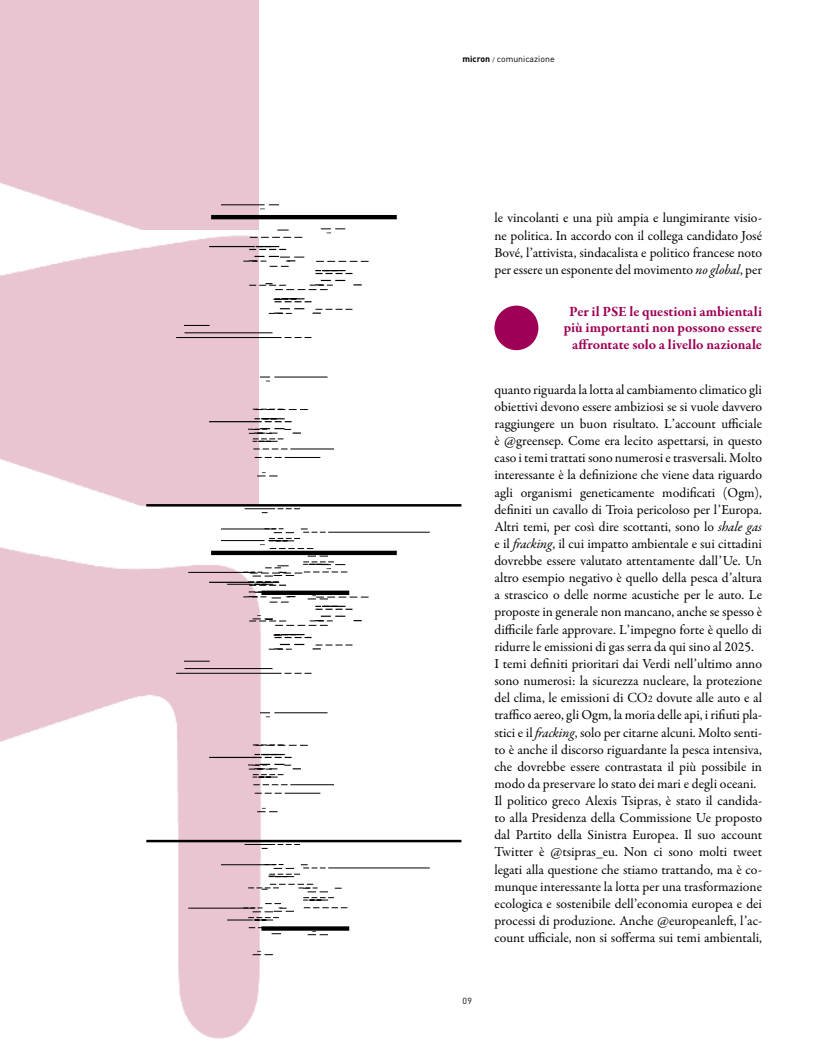
<style>
.page{position:relative;width:833px;height:1053px;background:#fff}
.page>*{position:absolute;margin:0;border:0;box-sizing:border-box;transform-origin:0 0}
.t1{font:700 14.38px/16.2px "Garamond Premr Pro";color:#9e0055;text-align:center}
.t2{font:13.75px/17.1px "Garamond Premr Pro";color:#000;text-align:justify}
.t3{font:8.75px "DIN";color:#000}
.s1{font-weight:700}
.s2{font-size:6.25px}
.s3{font-style:italic}
.s4{font-family:"Adobe Garamond Pro"}
.s5{font-family:"Adobe Garamond Pro";font-size:10px}
</style>
<div class="page">
<div style="left:0;top:0;width:259px;height:230px;background:#e8c5d0"></div>
<img style="left:0;top:235px;width:259px;height:271px">
<img style="left:0;top:506px;width:280px;height:533px">
<svg style="left:284px;top:337px;width:27px;height:1px"></svg>
<hr style="left:176px;top:337px;width:105px;height:1px;background:#000">
<svg style="left:269px;top:308px;width:35px;height:6px"></svg>
<hr style="left:184px;top:332px;width:88px;height:1px;background:#000">
<svg style="left:273px;top:298px;width:38px;height:4px"></svg>
<svg style="left:277px;top:230px;width:12px;height:1px"></svg>
<svg style="left:315px;top:270px;width:37px;height:4px"></svg>
<svg style="left:312px;top:309px;width:40px;height:5px"></svg>
<svg style="left:316px;top:261px;width:52px;height:1px"></svg>
<svg style="left:321px;top:228px;width:24px;height:5px"></svg>
<svg style="left:254px;top:418px;width:38px;height:4px"></svg>
<hr style="left:209px;top:421px;width:53px;height:1px;background:#000">
<hr style="left:285px;top:457px;width:35px;height:1px;background:#000">
<svg style="left:255px;top:457px;width:27px;height:1px"></svg>
<hr style="left:274px;top:377px;width:53px;height:1px;background:#000">
<svg style="left:260px;top:377px;width:10px;height:5px"></svg>
<hr style="left:209px;top:246px;width:46px;height:1px;background:#000">
<svg style="left:249px;top:246px;width:37px;height:4px"></svg>
<svg style="left:249px;top:280px;width:96px;height:10px"></svg>
<svg style="left:250px;top:237px;width:52px;height:1px"></svg>
<svg style="left:243px;top:256px;width:61px;height:11px"></svg>
<hr style="left:221px;top:204px;width:43px;height:1px;background:#000">
<svg style="left:260px;top:204px;width:19px;height:5px"></svg>
<svg style="left:277px;top:508px;width:23px;height:1px"></svg>
<hr style="left:245px;top:508px;width:30px;height:1px;background:#000">
<hr style="left:221px;top:528px;width:55px;height:1px;background:#000">
<hr style="left:328px;top:532px;width:102px;height:1px;background:#000">
<svg style="left:253px;top:409px;width:55px;height:1px"></svg>
<hr style="left:290px;top:449px;width:44px;height:1px;background:#000">
<svg style="left:253px;top:449px;width:34px;height:1px"></svg>
<svg style="left:248px;top:428px;width:53px;height:14px"></svg>
<svg style="left:257px;top:472px;width:20px;height:4px"></svg>
<hr style="left:188px;top:572px;width:67px;height:1px;background:#000">
<svg style="left:184px;top:325px;width:25px;height:1px"></svg>
<hr style="left:147px;top:504px;width:313px;height:2px;background:#000">
<hr style="left:213px;top:215px;width:181px;height:4px;background:#000">
<div style="left:264px;top:590px;width:83px;height:5px;background:#999"></div>
<svg style="left:284px;top:673px;width:27px;height:1px"></svg>
<hr style="left:176px;top:673px;width:105px;height:1px;background:#000">
<svg style="left:269px;top:644px;width:35px;height:6px"></svg>
<hr style="left:184px;top:668px;width:88px;height:1px;background:#000">
<svg style="left:273px;top:634px;width:38px;height:4px"></svg>
<svg style="left:312px;top:644px;width:40px;height:5px"></svg>
<hr style="left:209px;top:756px;width:53px;height:2px;background:#000">
<hr style="left:285px;top:792px;width:35px;height:1px;background:#000">
<svg style="left:255px;top:792px;width:27px;height:1px"></svg>
<hr style="left:274px;top:712px;width:53px;height:1px;background:#000">
<svg style="left:260px;top:712px;width:10px;height:5px"></svg>
<hr style="left:209px;top:581px;width:46px;height:2px;background:#000">
<svg style="left:249px;top:615px;width:96px;height:11px"></svg>
<svg style="left:243px;top:591px;width:125px;height:18px"></svg>
<hr style="left:221px;top:540px;width:43px;height:1px;background:#000">
<svg style="left:227px;top:528px;width:120px;height:57px"></svg>
<svg style="left:277px;top:844px;width:23px;height:1px"></svg>
<hr style="left:245px;top:844px;width:30px;height:1px;background:#000">
<hr style="left:221px;top:864px;width:55px;height:1px;background:#000">
<hr style="left:328px;top:867px;width:102px;height:1px;background:#000">
<svg style="left:264px;top:864px;width:62px;height:13px"></svg>
<svg style="left:253px;top:744px;width:55px;height:2px"></svg>
<hr style="left:290px;top:784px;width:44px;height:1px;background:#000">
<svg style="left:253px;top:784px;width:34px;height:1px"></svg>
<svg style="left:248px;top:753px;width:53px;height:24px"></svg>
<svg style="left:257px;top:808px;width:20px;height:4px"></svg>
<svg style="left:249px;top:927px;width:79px;height:8px"></svg>
<hr style="left:188px;top:907px;width:67px;height:1px;background:#000">
<svg style="left:227px;top:884px;width:120px;height:36px"></svg>
<svg style="left:253px;top:951px;width:20px;height:4px"></svg>
<svg style="left:184px;top:661px;width:25px;height:1px"></svg>
<hr style="left:147px;top:839px;width:313px;height:3px;background:#000">
<div style="left:213px;top:550px;width:181px;height:5px;background:#000"></div>
<svg style="left:264px;top:926px;width:83px;height:4px"></svg>
<div style="left:494px;top:305px;width:44px;height:45px;background:#9e0055;border-radius:50%"></div>
<p class="t3" style="left:462px;top:54px;width:94px"><span class="s1">micron</span> <span class="s2">/</span> comunicazione</p>
<p class="t3" style="left:497px;top:54px;width:40px">riflessioni</p>
<p class="t2" style="left:494px;top:210px;width:269px">le vincolanti e una più ampia e lungimirante visio&shy;ne politica. In accordo con il collega candidato José Bové, l’attivista, sindacalista e politico francese noto per essere un esponente del movimento <span class="s3">no global</span>, per</p>
<p class="t1" style="left:564px;top:303px;width:200px">Per il PSE le questioni ambientali più importanti non possono essere affrontate solo a livello nazionale</p>
<p class="t3" style="left:462px;top:995px;width:11px">09</p>
<p class="t2" style="left:494px;top:381px;width:269px;text-align:left">quanto riguarda la lotta al cambiamento climatico gli obiettivi devono essere ambiziosi se si vuole davvero raggiungere un buon risultato. L’account ufficiale è @greensep. Come era lecito aspettarsi, in questo caso i temi trattati sono numerosi e trasversali. Molto interessante è la definizione che viene data riguardo agli organismi geneticamente modificati (Ogm), definiti un cavallo di Troia pericoloso per l’Europa.<br>Altri temi, per così dire scottanti, sono lo <span class="s3">shale gas </span>e il <span class="s3">fracking</span>, il cui impatto ambientale e sui cittadini dovrebbe essere valutato attentamente dall’Ue. Un altro esempio negativo è quello della pesca d’altura a strascico o delle norme acustiche per le auto. Le proposte in generale non mancano, anche se spesso è difficile farle approvare. L’impegno forte è quello di ridurre le emissioni di gas serra da qui sino al 2025.<br>I temi definiti prioritari dai Verdi nell’ultimo anno sono numerosi: la sicurezza nucleare, la protezione del clima, le emissioni di <span class="s4">CO</span><span class="s5">2</span> dovute alle auto e al traffico aereo, gli Ogm, la moria delle api, i rifiuti pla&shy;stici e il <span class="s3">fracking</span>, solo per citarne alcuni. Molto senti&shy;to è anche il discorso riguardante la pesca intensiva, che dovrebbe essere contrastata il più possibile in modo da preservare lo stato dei mari e degli oceani.<br>Il politico greco Alexis Tsipras, è stato il candida&shy;to alla Presidenza della Commissione Ue proposto dal Partito della Sinistra Europea. Il suo account Twitter è @tsipras_eu. Non ci sono molti tweet legati alla questione che stiamo trattando, ma è co&shy;munque interessante la lotta per una trasformazione ecologica e sostenibile dell’economia europea e dei processi di produzione. Anche @europeanleft, l’ac&shy;count ufficiale, non si sofferma sui temi ambientali,</p>
</div>
